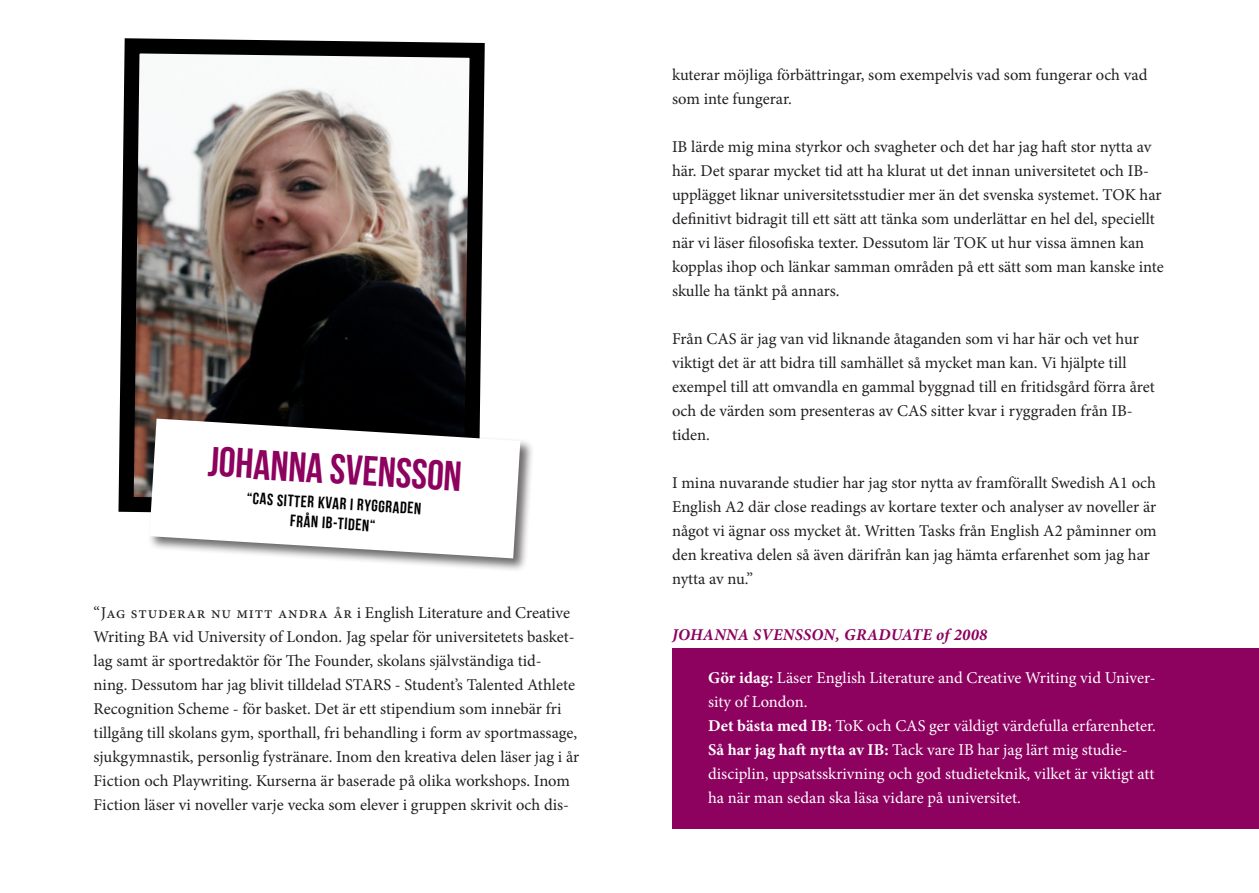
<style>
.page{position:relative;width:1259px;height:893px;background:#fff}
.page>*{position:absolute;margin:0;border:0;box-sizing:border-box;transform-origin:0 0}
.t1{font:42px "Bebas Neue";color:#8d015f}
.t2{font:16.5px/24px "Minion Pro";color:#231f20}
.t3{font:16.5px/24px "Minion Pro";color:#fff}
.t4{font:16.5px/19.8px "Bebas Neue";color:#000;text-align:center}
.t5{font:italic 700 16.5px "Minion Pro";letter-spacing:.02em;color:#8d015f}
.s1{font-weight:700}
</style>
<div class="page">
<svg style="left:118px;top:38px;width:367px;height:475px"></svg>
<div style="left:148px;top:417px;width:386px;height:155px;background:#231f20;opacity:.66"></div>
<svg style="left:149px;top:419px;width:371px;height:139px"></svg>
<div style="left:672px;top:649px;width:587px;height:180px;background:#8d015f"></div>
<p class="t1" style="left:210px;top:437px;width:255px;rotate:4deg">Johanna Svensson</p>
<p class="t4" style="left:247px;top:489px;width:176px;rotate:3deg">“CAS sitter kvar i ryggraden från Ib-tiden“</p>
<p class="t2" style="left:94px;top:601px;width:487px">“Jag studerar nu mitt andra år i English Literature and Creative Writing BA vid University of London. Jag spelar för universitetets basket&shy;lag samt är sportredaktör för The Founder, skolans självständiga tid&shy;ning. Dessutom har jag blivit tilldelad STARS - Student’s Talented Athlete Recognition Scheme - för basket. Det är ett stipendium som innebär fri tillgång till skolans gym, sporthall, fri behandling i form av sportmassage, sjukgymnastik, personlig fystränare. Inom den kreativa delen läser jag i år Fiction och Playwriting. Kurserna är baserade på olika workshops. Inom Fiction läser vi noveller varje vecka som elever i gruppen skrivit och dis-</p>
<p class="t2" style="left:672px;top:63px;width:477px">kuterar möjliga förbättringar, som exempelvis vad som fungerar och vad som inte fungerar.</p>
<p class="t2" style="left:672px;top:135px;width:493px">IB lärde mig mina styrkor och svagheter och det har jag haft stor nytta av här. Det sparar mycket tid att ha klurat ut det innan universitetet och IB&shy;upplägget liknar universitetsstudier mer än det svenska systemet. TOK har definitivt bidragit till ett sätt att tänka som underlättar en hel del, speciellt när vi läser filosofiska texter. Dessutom lär TOK ut hur vissa ämnen kan kopplas ihop och länkar samman områden på ett sätt som man kanske inte skulle ha tänkt på annars.</p>
<p class="t2" style="left:672px;top:327px;width:484px">Från CAS är jag van vid liknande åtaganden som vi har här och vet hur viktigt det är att bidra till samhället så mycket man kan. Vi hjälpte till exempel till att omvandla en gammal byggnad till en fritidsgård förra året och de värden som presenteras av CAS sitter kvar i ryggraden från IB&shy;tiden.</p>
<p class="t2" style="left:672px;top:471px;width:486px">I mina nuvarande studier har jag stor nytta av framförallt Swedish A1 och English A2 där close readings av kortare texter och analyser av noveller är något vi ägnar oss mycket åt. Written Tasks från English A2 påminner om den kreativa delen så även därifrån kan jag hämta erfarenhet som jag har nytta av nu.”</p>
<p class="t5" style="left:672px;top:623px;width:317px">JOHANNA SVENSSON, GRADUATE of 2008</p>
<p class="t3" style="left:708px;top:666px;width:449px"><span class="s1">Gör idag:</span> Läser English Literature and Creative Writing vid Univer&shy;sity of London.<br><span class="s1">Det bästa med IB:</span> ToK och CAS ger väldigt värdefulla erfarenheter.<br><span class="s1">Så har jag haft nytta av IB:</span> Tack vare IB har jag lärt mig studie-</p>
<p class="t3" style="left:708px;top:762px;width:448px">disciplin, uppsatsskrivning och god studieteknik, vilket är viktigt att ha när man sedan ska läsa vidare på universitet.</p>
</div>
